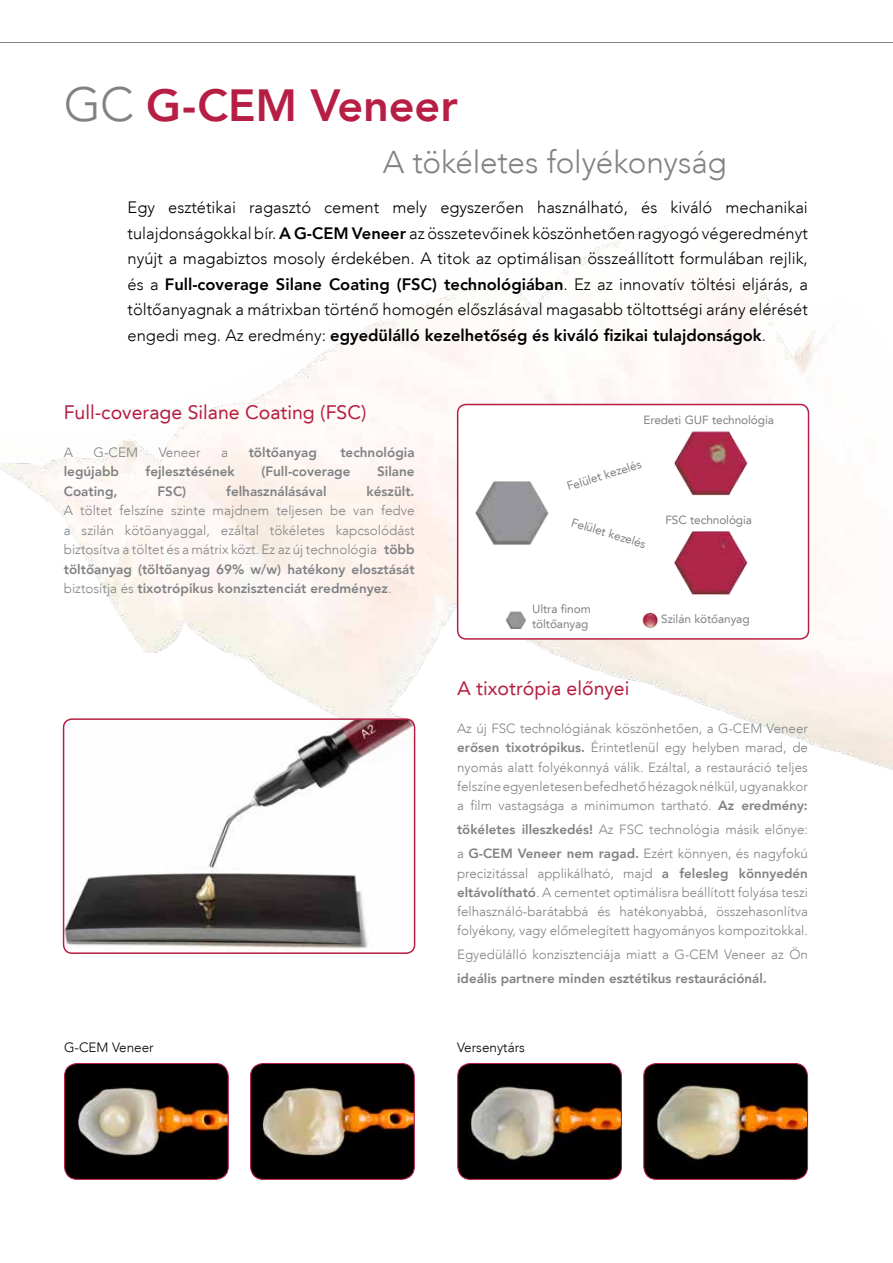
<style>
.page{position:relative;width:893px;height:1263px;background:#fff}
.page>*{position:absolute;margin:0;border:0;box-sizing:border-box;transform-origin:0 0}
.t1{font:800 45px "Avenir";letter-spacing:-.005em;color:#b61e43}
.t2{font:300 31.5px "Avenir";letter-spacing:-.005em;color:#808285}
.t3{font:19.5px "Avenir";color:#b61e43}
.t4{font:300 16.5px/25.5px "Avenir";color:#000;text-align:justify}
.t5{font:300 13.5px/19.5px "Avenir";color:#808285;text-align:justify}
.t6{font:800 13.5px "Avenir";color:#808285}
.t7{font:300 13.5px "Avenir";color:#000}
.t8{font:300 13.35px/19.4px "Avenir";color:#808285;text-align:justify}
.t9{font:800 13.35px "Avenir";color:#808285}
.t10{font:11.85px/14.2px "Avenir";letter-spacing:-.01em;color:#808285}
.s1{font-weight:300;font-size:48px;color:#808285}
.s2{font-weight:800}
</style>
<div class="page">
<img style="left:0;top:222px;width:893px;height:958px">
<hr style="left:892px;top:889px;width:1px;height:374px;background:#b61e43">
<svg style="left:0;top:42px;width:893px;height:1px"></svg>
<div style="left:458px;top:404px;width:350px;height:235px;background:#fff;border-radius:9px"></div>
<div style="left:457px;top:404px;width:352px;height:236px;border:2px solid #b61e43;border-radius:9px"></div>
<img style="left:476px;top:431px;width:272px;height:198px">
<img style="left:65px;top:1063px;width:163px;height:116px">
<div style="left:64px;top:1063px;width:165px;height:117px;border:1px solid #b61e43;border-radius:13px"></div>
<img style="left:251px;top:1063px;width:163px;height:116px">
<div style="left:250px;top:1063px;width:165px;height:117px;border:1px solid #b61e43;border-radius:13px"></div>
<img style="left:458px;top:1063px;width:163px;height:116px">
<div style="left:457px;top:1063px;width:165px;height:117px;border:1px solid #b61e43;border-radius:13px"></div>
<img style="left:644px;top:1063px;width:163px;height:116px">
<div style="left:643px;top:1063px;width:165px;height:117px;border:1px solid #b61e43;border-radius:13px"></div>
<img style="left:64px;top:719px;width:351px;height:234px">
<div style="left:63px;top:718px;width:352px;height:236px;border:2px solid #b61e43;border-radius:9px"></div>
<div style="left:659px;top:514px;width:99px;height:17px;background:#fff"></div>
<div style="left:532px;top:604px;width:84px;height:26px;background:#fff"></div>
<div style="left:661px;top:613px;width:117px;height:14px;background:#fff"></div>
<svg style="left:544px;top:451px;width:126px;height:111px"></svg>
<h1 class="t1" style="left:64px;top:79px;width:396px"><span class="s1">GC</span> G-CEM Veneer</h1>
<h2 class="t2" style="left:383px;top:143px;width:346px">A tökéletes folyékonyság</h2>
<p class="t4" style="left:128px;top:195px;width:682px">Egy esztétikai ragasztó cement mely egyszerően használható, és kiváló mechanikai tulajdonságokkal bír. <span class="s2">A G-CEM Veneer</span> az összetevőinek köszönhetően ragyogó végeredményt nyújt a magabiztos mosoly érdekében. A titok az optimálisan összeállított formulában rejlik, és a <span class="s2">Full-coverage Silane Coating (FSC) technológiában</span>. Ez az innovatív töltési eljárás, a töltőanyagnak a mátrixban történő homogén előszlásával magasabb töltottségi arány elérését engedi meg. Az eredmény: <span class="s2">egyedülálló kezelhetőség és kiváló fizikai tulajdonságok</span>.</p>
<h3 class="t3" style="left:64px;top:401px;width:304px">Full-coverage Silane Coating (FSC)</h3>
<p class="t5" style="left:64px;top:442px;width:11px">A</p>
<p class="t5" style="left:94px;top:442px;width:46px">G-CEM</p>
<p class="t5" style="left:159px;top:442px;width:43px">Veneer</p>
<p class="t5" style="left:221px;top:442px;width:9px">a</p>
<p class="t6" style="left:249px;top:444px;width:70px">töltőanyag</p>
<p class="t6" style="left:340px;top:444px;width:76px">technológia</p>
<p class="t6" style="left:64px;top:463px;width:57px">legújabb</p>
<p class="t6" style="left:146px;top:463px;width:91px">fejlesztésének</p>
<p class="t6" style="left:261px;top:463px;width:91px">(Full-coverage</p>
<p class="t6" style="left:377px;top:463px;width:39px">Silane</p>
<p class="t6" style="left:64px;top:483px;width:55px">Coating,</p>
<p class="t6" style="left:158px;top:483px;width:30px">FSC)</p>
<p class="t6" style="left:226px;top:483px;width:102px">felhasználásával</p>
<p class="t6" style="left:367px;top:483px;width:50px">készült.</p>
<p class="t5" style="left:64px;top:501px;width:352px">A töltet felszíne szinte majdnem teljesen be van fedve a szilán kötöanyaggal, ezáltal tökéletes kapcsolódást biztosítva a töltet és a mátrix közt. Ez az új technológia <span class="s2">több töltőanyag (töltőanyag 69% w/w) hatékony elosztását </span>biztosítja és <span class="s2">tixotrópikus konzisztenciát eredményez</span>.</p>
<p class="t10" style="left:644px;top:412px;width:132px">Eredeti GUF technológia</p>
<p class="t10" style="left:565px;top:480px;width:79px;rotate:-17deg">Felület kezelés</p>
<p class="t10" style="left:574px;top:515px;width:79px;rotate:17deg">Felület kezelés</p>
<p class="t10" style="left:665px;top:512px;width:88px">FSC technológia</p>
<p class="t10" style="left:532px;top:602px;width:60px">Ultra finom töltőanyag</p>
<p class="t10" style="left:661px;top:611px;width:90px">Szilán kötőanyag</p>
<h3 class="t3" style="left:457px;top:677px;width:174px">A tixotrópia előnyei</h3>
<p class="t8" style="left:457px;top:719px;width:352px">Az új FSC technológiának köszönhetően, a G-CEM Veneer <span class="s2">erősen tixotrópikus.</span> Érintetlenül egy helyben marad, de nyomás alatt folyékonnyá válik. Ezáltal, a restauráció teljes felszíne egyenletesen befedhető hézagok nélkül, ugyanakkor a film vastagsága a minimumon tartható. <span class="s2">Az eredmény:</span></p>
<p class="t8" style="left:457px;top:818px;width:352px;line-height:24px"><span class="s2">tökéletes illeszkedés!</span> Az FSC technológia másik előnye: a <span class="s2">G-CEM Veneer nem ragad.</span> Ezért könnyen, és nagyfokú</p>
<p class="t8" style="left:457px;top:863px;width:352px">precizitással applikálható, majd <span class="s2">a felesleg könnyedén eltávolítható</span>. A cementet optimálisra beállított folyása teszi felhasználó-barátabbá és hatékonyabbá, összehasonlítva folyékony, vagy előmelegített hagyományos kompozitokkal.</p>
<p class="t8" style="left:457px;top:945px;width:352px">Egyedülálló konzisztenciája miatt a G-CEM Veneer az Ön</p>
<p class="t9" style="left:457px;top:971px;width:311px">ideális partnere minden esztétikus restaurációnál.</p>
<p class="t7" style="left:64px;top:1039px;width:91px">G-CEM Veneer</p>
<p class="t7" style="left:457px;top:1040px;width:70px">Versenytárs</p>
</div>
